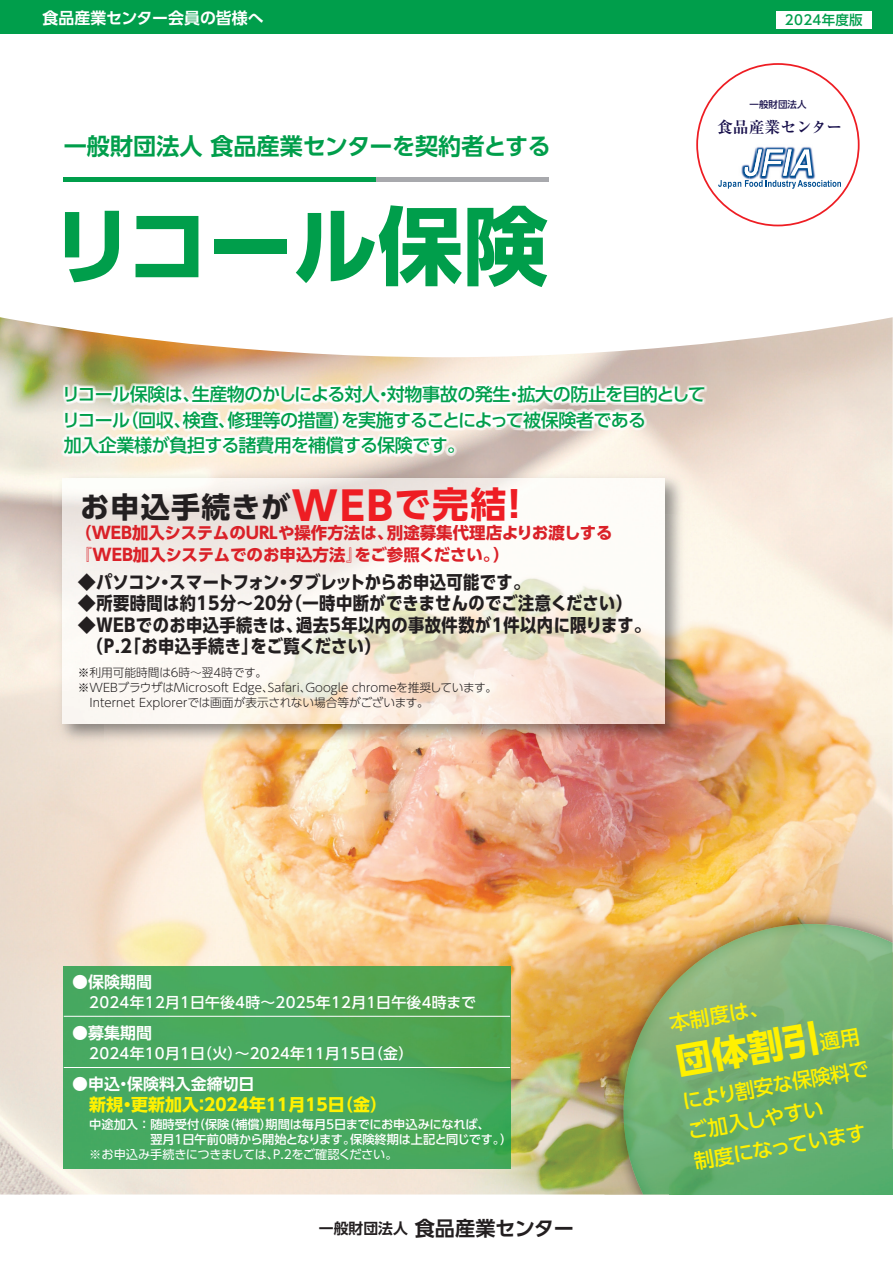
<style>
.page{position:relative;width:893px;height:1263px;background:#fff}
.page>*{position:absolute;margin:0;border:0;box-sizing:border-box;transform-origin:0 0}
.t1{font:85.05px "UD Shin Go Pro Bold 90 msp RKSJ H";color:#009e4b}
.t2{font:36.15px "UD Shin Go Pro Bold 90 msp RKSJ H";color:#fff101}
.t3{font:28.95px "UD Shin Go Pro Bold 90 msp RKSJ H";letter-spacing:.045em;color:#231f20}
.t4{font:23.4px "UD Shin Go Pro De Bold 90 msp RKSJ H";color:#009e4b}
.t5{font:20.25px/30.8px "UD Shin Go Pro Medium 90 msp RKSJ H";color:#fff101}
.t6{font:20.25px "UD Shin Go Pro De Bold 90 msp RKSJ H";letter-spacing:-.01em;color:#231f20}
.t7{font:18px/25.5px "UD Shin Go Pro Medium 90 msp RKSJ H";letter-spacing:-.025em;color:#009e4b}
.t8{font:18px/21.3px "UD Shin Go C Oniz Pr 6 Bol 90 msp RKSJ H";letter-spacing:.025em;color:#231f20}
.t9{font:18px "UD Shin Go C Oniz Pr 6 Bol 90 msp RKSJ H";letter-spacing:-.015em;color:#231f20}
.t10{font:16.95px "UD Shin Go Pro Bold 90 msp RKSJ H";color:#fff101}
.t11{font:16.5px/21.3px "UD Shin Go Pro Bold 90 msp RKSJ H";color:#da2128}
.t12{font:15.9px "UD Shin Go Pro De Bold 90 msp RKSJ H";color:#fff}
.t13{font:15.75px "Ryumin Pro Bold 90 msp RKSJ H";color:#18104c}
.t14{font:14.85px "UD Shin Go Pro Medium 90 msp RKSJ H";letter-spacing:.015em;color:#fff}
.t15{font:13.5px "UD Shin Go Pro Medium 90 msp RKSJ H";letter-spacing:.02em;color:#009e4b}
.t16{font:12.15px/14.9px "UD Shin Go Pro Medium 90 msp RKSJ H";letter-spacing:-.01em;color:#fff}
.t17{font:12.15px "UD Shin Go Pro Regular 90 msp RKSJ H";letter-spacing:-.03em;color:#fff}
.t18{font:11.7px/14.9px "UD Shin Go Pro Light 90 msp RKSJ H";color:#231f20}
.t19{font:9.45px "UD Shin Go Pro Medium 90 msp RKSJ H";color:#18104c}
.s1{font-size:39.45px;color:#ee1d23}
.s2{font-size:36px;color:#ee1d23}
.s3{font-family:"UD Shin Go Pr 6 Bold 90 msp RKSJ H"}
.s4{font-size:14.85px}
.s5{font-family:"UD Shin Go Pro Medium 90 msp RKSJ H";font-size:20.25px}
</style>
<div class="page">
<img style="left:0;top:317px;width:893px;height:878px">
<div style="left:0;top:0;width:893px;height:34px;background:#009e4b"></div>
<img style="left:604px;top:905px;width:150px;height:96px">
<img style="left:754px;top:905px;width:139px;height:19px">
<img style="left:604px;top:1001px;width:19px;height:49px">
<img style="left:604px;top:1050px;width:19px;height:145px">
<img style="left:670px;top:924px;width:223px;height:271px">
<img style="left:623px;top:987px;width:47px;height:208px">
<img style="left:63px;top:383px;width:184px;height:23px">
<img style="left:66px;top:386px;width:178px;height:17px">
<img style="left:244px;top:383px;width:50px;height:22px">
<svg style="left:243px;top:387px;width:3px;height:14px"></svg>
<img style="left:246px;top:387px;width:47px;height:15px">
<img style="left:328px;top:383px;width:335px;height:3px">
<svg style="left:293px;top:387px;width:1px;height:15px"></svg>
<img style="left:296px;top:386px;width:408px;height:17px">
<img style="left:133px;top:408px;width:511px;height:8px">
<img style="left:66px;top:411px;width:529px;height:18px">
<img style="left:64px;top:433px;width:375px;height:3px">
<img style="left:64px;top:436px;width:385px;height:18px">
<svg style="left:445px;top:445px;width:12px;height:11px"></svg>
<hr style="left:64px;top:177px;width:312px;height:4px;background:#009e4b">
<hr style="left:376px;top:177px;width:172px;height:4px;background:#a8a9ad">
<img style="left:64px;top:966px;width:446px;height:202px">
<hr style="left:64px;top:1016px;width:446px;height:1px;background:#fff">
<hr style="left:64px;top:1067px;width:446px;height:1px;background:#fff">
<img style="left:52px;top:468px;width:637px;height:46px">
<img style="left:52px;top:514px;width:53px;height:235px">
<img style="left:637px;top:514px;width:52px;height:235px">
<img style="left:105px;top:723px;width:532px;height:26px">
<img style="left:63px;top:479px;width:601px;height:244px">
<div style="left:776px;top:11px;width:96px;height:17px;background:#fff"></div>
<img style="left:711px;top:188px;width:17px;height:22px">
<img style="left:825px;top:186px;width:21px;height:24px">
<img style="left:756px;top:146px;width:69px;height:64px">
<svg style="left:718px;top:149px;width:123px;height:40px"></svg>
<h3 class="t12" style="left:43px;top:12px;width:223px">食品産業センター会員の皆様へ</h3>
<h3 class="t4" style="left:64px;top:137px;width:488px">一般財団法人 食品産業センターを契約者とする</h3>
<h1 class="t1" style="left:50px;top:214px;width:499px">リコール保険</h1>
<p class="t15" style="left:785px;top:15px;width:79px">2024年度版</p>
<p class="t19" style="left:750px;top:101px;width:58px">一般財団法人</p>
<h3 class="t13" style="left:717px;top:121px;width:127px">食品産業センター</h3>
<h3 class="t7" style="left:62px;top:384px;width:645px">リコール保険は、生産物のかしによる対人・対物事故の発生・拡大の防止を目的としてリコール（回収、検査、修理等の措置）を実施することによって被保険者である<br>加入企業様が負担する諸費用を補償する保険です。</h3>
<h3 class="t3" style="left:80px;top:496px;width:453px">お申込手続きが<span class="s1">WEB</span><span class="s2">で完結！</span></h3>
<h3 class="t11" style="left:75px;top:525px;width:539px">（WEB加入システムのURLや操作方法は、別途募集代理店よりお渡しする『WEB加入システムでのお申込方法』をご参照ください。）</h3>
<h3 class="t9" style="left:78px;top:576px;width:453px"><span class="s3">◆</span>パソコン・スマートフォン・タブレットからお申込可能です。</h3>
<h3 class="t8" style="left:78px;top:595px;width:556px"><span class="s3">◆</span>所要時間は約15分～20分（一時中断ができませんのでご注意ください）</h3>
<h3 class="t8" style="left:87px;top:617px;width:565px;text-indent:-9px"><span class="s3">◆</span>WEBでのお申込手続きは、過去5年以内の事故件数が1件以内に限ります。（P.2「お申込手続き」をご覧ください）</h3>
<p class="t18" style="left:78px;top:667px;width:421px">※利用可能時間は6時～翌4時です。<br>※WEBブラウザはMicrosoft Edge、Safari、Google chromeを推奨しています。　Internet Explorerでは画面が表示されない場合等がございます。</p>
<h3 class="t12" style="left:72px;top:976px;width:81px">●保険期間</h3>
<p class="t14" style="left:89px;top:997px;width:388px">2024年12月1日午後4時～2025年12月1日午後4時まで</p>
<h3 class="t12" style="left:72px;top:1027px;width:81px">●募集期間</h3>
<p class="t14" style="left:89px;top:1048px;width:325px">2024年10月1日（火）～2024年11月15日（金）</p>
<h3 class="t12" style="left:72px;top:1078px;width:184px">●申込・保険料入金締切日</h3>
<h3 class="t10" style="left:89px;top:1098px;width:299px">新規・更新加入：2024年11月15日（金）</h3>
<p class="t16" style="left:89px;top:1119px;width:424px">中途加入：随時受付（保険（補償）期間は毎月5日までにお申込みになれば、<br>　　　　　翌月1日午前0時から開始となります。保険終期は上記と同じです。）</p>
<p class="t17" style="left:89px;top:1150px;width:310px">※お申込み手続きにつきましては、P.2をご確認ください。</p>
<h3 class="t6" style="left:319px;top:1221px;width:257px"><span class="s4">一般財団法人</span> 食品産業センター</h3>
<h3 class="t5" style="left:667px;top:1011px;width:102px;rotate:-10deg">本制度は、</h3>
<h2 class="t2" style="left:674px;top:1049px;width:186px;rotate:-10deg">団体割引<span class="s5">適用</span></h2>
<h3 class="t5" style="left:680px;top:1089px;width:190px;rotate:-10deg">により割安な保険料でご加入しやすい<br>制度になっています</h3>
</div>
